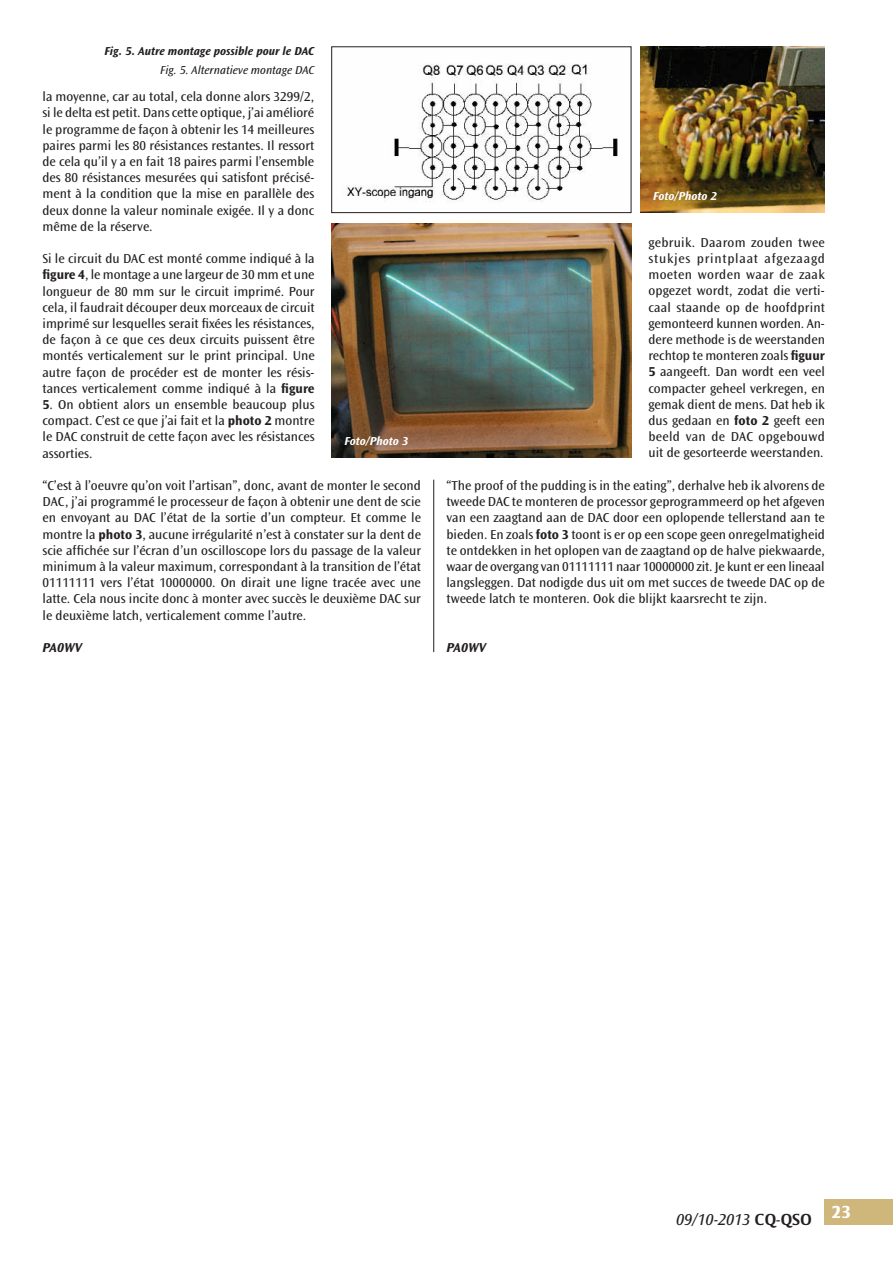
<style>
.page{position:relative;width:893px;height:1263px;background:#fff}
.page>*{position:absolute;margin:0;border:0;box-sizing:border-box;transform-origin:0 0}
.t1{font:italic 16.5px "Ocean Sans Std";color:#231f20}
.t2{font:13.5px/16.2px "Ocean Sans Std";color:#231f20;text-align:justify}
.t3{font:italic 700 13.5px "Ocean Sans Std";color:#231f20}
.t4{font:italic 700 12px "Ocean Sans Std";color:#231f20}
.t5{font:italic 12px "Ocean Sans Std";color:#231f20}
.t6{font:italic 700 12px "Ocean Sans Std";color:#fff}
.s1{font-weight:700}
.s2{font-family:"Strayhorn MT Std";font-weight:700;font-style:normal}
</style>
<div class="page">
<img style="left:346px;top:63px;width:272px;height:139px">
<div style="left:331px;top:46px;width:300px;height:167px;border:1px solid #231f20"></div>
<img style="left:640px;top:47px;width:185px;height:166px">
<img style="left:332px;top:223px;width:299px;height:235px">
<hr style="left:433px;top:480px;width:1px;height:172px;background:#231f20">
<div style="left:825px;top:1199px;width:68px;height:26px;background:#cfb67a"></div>
<p class="t4" style="left:105px;top:45px;width:211px">Fig. 5. Autre montage possible pour le DAC</p>
<p class="t5" style="left:160px;top:64px;width:156px">Fig. 5. Alternatieve montage DAC</p>
<p class="t2" style="left:43px;top:89px;width:273px">la moyenne, car au total, cela donne alors 3299/2, si le delta est petit. Dans cette optique, j’ai amélioré le programme de façon à obtenir les 14 meilleures paires parmi les 80 résistances restantes. Il ressort de cela qu’il y a en fait 18 paires parmi l’ensemble des 80 résistances mesurées qui satisfont précisé&shy;ment à la condition que la mise en parallèle des deux donne la valeur nominale exigée. Il y a donc même de la réserve.</p>
<p class="t2" style="left:43px;top:251px;width:274px">Si le circuit du DAC est monté comme indiqué à la <span class="s1">figure 4</span>, le montage a une largeur de 30 mm et une longueur de 80 mm sur le circuit imprimé. Pour cela, il faudrait découper deux morceaux de circuit imprimé sur lesquelles serait fixées les résistances, de façon à ce que ces deux circuits puissent être montés verticalement sur le print principal. Une autre façon de procéder est de monter les résis&shy;tances verticalement comme indiqué à la <span class="s1">figure</span></p>
<p class="t2" style="left:43px;top:397px;width:274px"><span class="s1">5</span>. On obtient alors un ensemble beaucoup plus compact. C’est ce que j’ai fait et la <span class="s1">photo 2</span> montre le DAC construit de cette façon avec les résistances assorties.</p>
<p class="t2" style="left:43px;top:478px;width:380px">“C’est à l’oeuvre qu’on voit l’artisan”, donc, avant de monter le second DAC, j’ai programmé le processeur de façon à obtenir une dent de scie en envoyant au DAC l’état de la sortie d’un compteur. Et comme le montre la <span class="s1">photo 3</span>, aucune irrégularité n’est à constater sur la dent de scie affichée sur l’écran d’un oscilloscope lors du passage de la valeur minimum à la valeur maximum, correspondant à la transition de l’état 01111111 vers l’état 10000000. On dirait une ligne tracée avec une latte. Cela nous incite donc à monter avec succès le deuxième DAC sur le deuxième latch, verticalement comme l’autre.</p>
<p class="t3" style="left:43px;top:640px;width:41px">PA0WV</p>
<p class="t6" style="left:344px;top:434px;width:65px">Foto/Photo 3</p>
<p class="t6" style="left:653px;top:189px;width:65px">Foto/Photo 2</p>
<p class="t2" style="left:648px;top:234px;width:178px">gebruik. Daarom zouden twee stukjes printplaat afgezaagd moeten worden waar de zaak opgezet wordt, zodat die verti&shy;caal staande op de hoofdprint gemonteerd kunnen worden. An&shy;dere methode is de weerstanden rechtop te monteren zoals <span class="s1">figuur 5</span> aangeeft. Dan wordt een veel compacter geheel verkregen, en gemak dient de mens. Dat heb ik dus gedaan en <span class="s1">foto 2</span> geeft een beeld van de DAC opgebouwd uit de gesorteerde weerstanden.</p>
<p class="t2" style="left:446px;top:477px;width:380px">“The proof of the pudding is in the eating”, derhalve heb ik alvorens de tweede DAC te monteren de processor geprogrammeerd op het afgeven van een zaagtand aan de DAC door een oplopende tellerstand aan te bieden. En zoals <span class="s1">foto 3</span> toont is er op een scope geen onregelmatigheid te ontdekken in het oplopen van de zaagtand op de halve piekwaarde, waar de overgang van 01111111 naar 10000000 zit. Je kunt er een lineaal langsleggen. Dat nodigde dus uit om met succes de tweede DAC op de tweede latch te monteren. Ook die blijkt kaarsrecht te zijn.</p>
<p class="t3" style="left:446px;top:640px;width:41px">PA0WV</p>
<p class="t1" style="left:676px;top:1210px;width:176px">09/10-2013 <span class="s2">CQ-QSO</span> <sup>23</sup></p>
</div>
